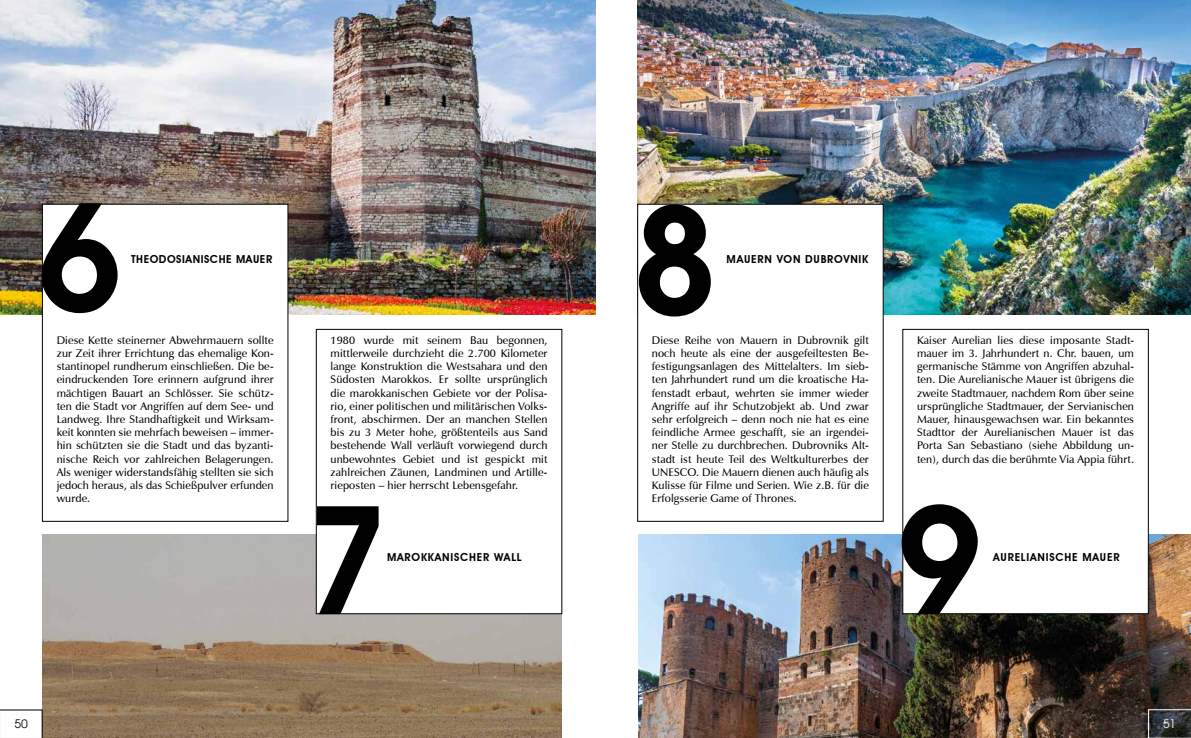
<style>
.page{position:relative;width:1191px;height:738px;background:#fff}
.page>*{position:absolute;margin:0;border:0;box-sizing:border-box;transform-origin:0 0}
.t1{font:600 151.5px "Avant Garde IT Cby BT";color:#000}
.t2{font:12px "Avant Garde Bk BT Book";color:#000}
.t3{font:12px "Avant Garde Bk BT Book";color:#fff}
.t4{font:600 11px/13.2px "Zapf Humanist 601 BT";letter-spacing:.01em;color:#000;text-align:justify}
.t5{font:600 11px "Avant Garde IT Cby BT";letter-spacing:.07em;color:#000}
.t6{font:600 11px "Avant Garde IT Cby BT";letter-spacing:.05em;color:#000}
</style>
<div class="page">
<img style="left:43px;top:534px;width:518px;height:203px">
<svg style="left:316px;top:329px;width:246px;height:284px"></svg>
<img style="left:638px;top:534px;width:553px;height:203px">
<img style="left:0;top:0;width:595px;height:314px">
<img style="left:638px;top:0;width:553px;height:314px">
<svg style="left:42px;top:204px;width:246px;height:317px"></svg>
<svg style="left:637px;top:204px;width:246px;height:317px"></svg>
<svg style="left:902px;top:329px;width:246px;height:284px"></svg>
<svg style="left:0;top:709px;width:43px;height:28px"></svg>
<svg style="left:1148px;top:709px;width:43px;height:28px"></svg>
<h1 class="t1" style="left:35px;top:193px;width:90px">6</h1>
<p class="t6" style="left:131px;top:254px;width:143px">THEODOSIANISCHE MAUER</p>
<p class="t4" style="left:57px;top:334px;width:218px">Diese Kette steinerner Abwehrmauern sollte zur Zeit ihrer Errichtung das ehemalige Kon&shy;stantinopel rundherum einschließen. Die be&shy;eindruckenden Tore erinnern aufgrund ihrer mächtigen Bauart an Schlösser. Sie schütz&shy;ten die Stadt vor Angriffen auf dem See- und Landweg. Ihre Standhaftigkeit und Wirksam&shy;keit konnten sie mehrfach beweisen – immer&shy;hin schützten sie die Stadt und das byzanti&shy;nische Reich vor zahlreichen Belagerungen.<br>Als weniger widerstandsfähig stellten sie sich jedoch heraus, als das Schießpulver erfunden wurde.</p>
<p class="t4" style="left:330px;top:334px;width:218px">1980 wurde mit seinem Bau begonnen, mittlerweile durchzieht die 2.700 Kilometer lange Konstruktion die Westsahara und den Südosten Marokkos. Er sollte ursprünglich die marokkanischen Gebiete vor der Polisa&shy;rio, einer politischen und militärischen Volks&shy;front, abschirmen. Der an manchen Stellen bis zu 3 Meter hohe, größtenteils aus Sand bestehende Wall verläuft vorwiegend durch unbewohntes Gebiet und ist gespickt mit zahlreichen Zäunen, Landminen und Artille&shy;rieposten – hier herrscht Lebensgefahr.</p>
<h1 class="t1" style="left:302px;top:496px;width:90px">7</h1>
<p class="t5" style="left:387px;top:551px;width:136px">MAROKKANISCHER WALL</p>
<h1 class="t1" style="left:631px;top:196px;width:90px">8</h1>
<p class="t5" style="left:726px;top:254px;width:143px">MAUERN VON DUBROVNIK</p>
<p class="t4" style="left:652px;top:334px;width:218px">Diese Reihe von Mauern in Dubrovnik gilt noch heute als eine der ausgefeiltesten Be&shy;festigungsanlagen des Mittelalters. Im sieb&shy;ten Jahrhundert rund um die kroatische Ha&shy;fenstadt erbaut, wehrten sie immer wieder Angriffe auf ihr Schutzobjekt ab. Und zwar sehr erfolgreich – denn noch nie hat es eine feindliche Armee geschafft, sie an irgendei&shy;ner Stelle zu durchbrechen. Dubrovniks Alt&shy;stadt ist heute Teil des Weltkulturerbes der UNESCO. Die Mauern dienen auch häufig als Kulisse für Filme und Serien. Wie z.B. für die Erfolgsserie Game of Thrones.</p>
<p class="t4" style="left:917px;top:334px;width:218px">Kaiser Aurelian lies diese imposante Stadt&shy;mauer im 3. Jahrhundert n. Chr. bauen, um germanische Stämme von Angriffen abzuhal&shy;ten. Die Aurelianische Mauer ist übrigens die zweite Stadtmauer, nachdem Rom über seine ursprüngliche Stadtmauer, der Servianischen Mauer, hinausgewachsen war. Ein bekanntes Stadttor der Aurelianischen Mauer ist das Porta San Sebastiano (siehe Abbildung un&shy;ten), durch das die berühmte Via Appia führt.</p>
<h1 class="t1" style="left:895px;top:496px;width:90px">9</h1>
<p class="t5" style="left:993px;top:551px;width:128px">AURELIANISCHE MAUER</p>
<p class="t2" style="left:15px;top:719px;width:15px">50</p>
<p class="t3" style="left:1163px;top:719px;width:15px">51</p>
</div>
